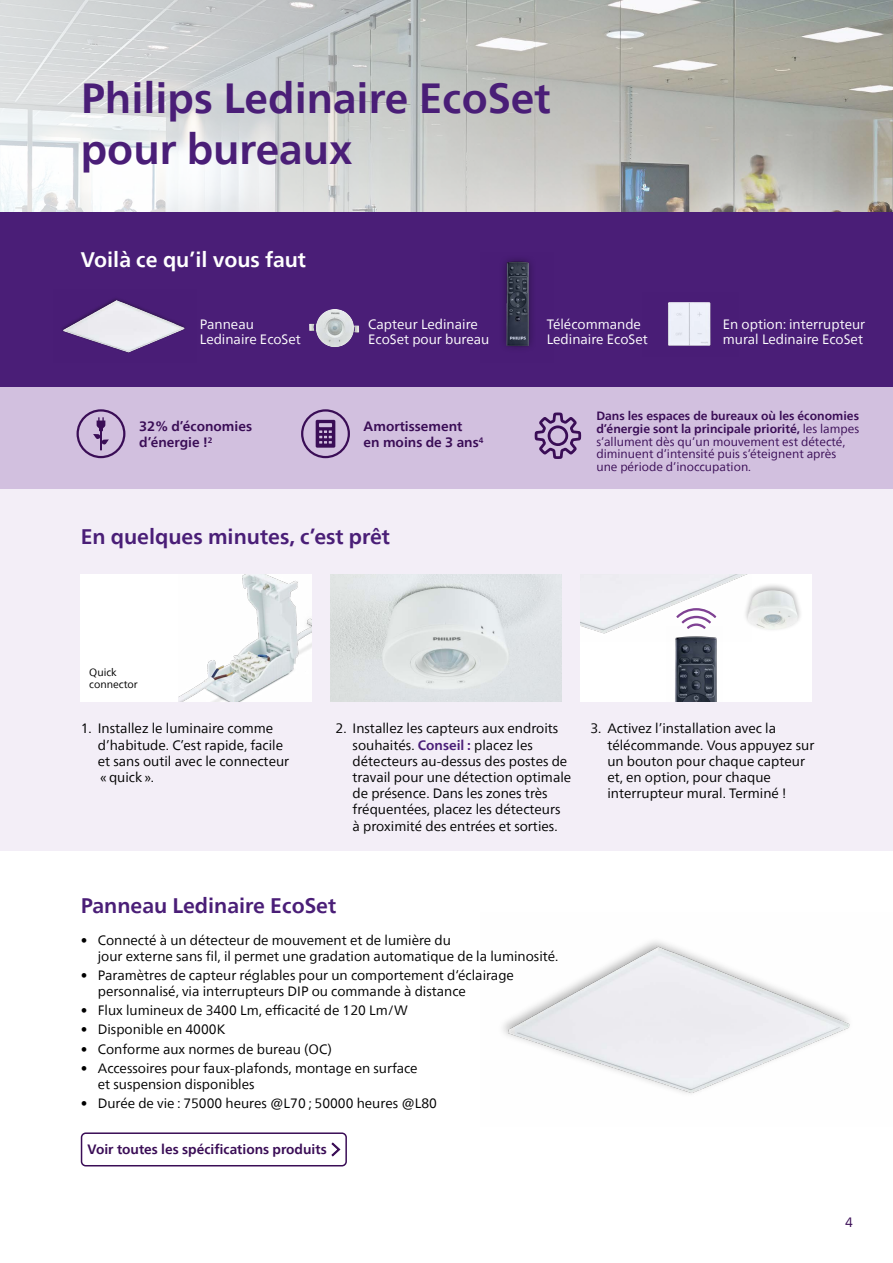
<style>
.page{position:relative;width:893px;height:1263px;background:#fff}
.page>*{position:absolute;margin:0;border:0;box-sizing:border-box;transform-origin:0 0}
.t1{font:700 42px/50.4px "Neue Frutiger World";color:#4a1e77}
.t2{font:700 21px "Neue Frutiger World";color:#4a1e77}
.t3{font:700 21px "Neue Frutiger World";color:#fff}
.t4{font:13.5px/16.2px "Neue Frutiger World";color:#000}
.t5{font:13.5px/15px "Neue Frutiger World";color:#fff}
.t6{font:700 13.5px/16.5px "Neue Frutiger World";color:#3a0d56}
.t7{font:13.5px "Neue Frutiger World";color:#3a0d56}
.t8{font:12px/12.8px "Neue Frutiger World";color:#3a0d56}
.t9{font:10.5px/12.6px "Neue Frutiger World";color:#000}
.s1{font-weight:700}
.s2{font-weight:700;color:#4a1e77}
</style>
<div class="page">
<svg style="left:0;top:0;width:893px;height:213px"></svg>
<div style="left:0;top:213px;width:893px;height:174px;background:#4a1e77"></div>
<div style="left:0;top:387px;width:893px;height:102px;background:#d2c0df"></div>
<img style="left:503px;top:941px;width:347px;height:153px">
<img style="left:62px;top:298px;width:123px;height:55px">
<img style="left:309px;top:309px;width:50px;height:38px">
<img style="left:668px;top:302px;width:43px;height:44px">
<img style="left:503px;top:259px;width:29px;height:89px">
<svg style="left:535px;top:412px;width:46px;height:47px"></svg>
<div style="left:77px;top:409px;width:48px;height:49px;border:2px solid #3a0d56;border-radius:50%"></div>
<svg style="left:93px;top:417px;width:16px;height:33px"></svg>
<div style="left:301px;top:409px;width:49px;height:49px;border:2px solid #3a0d56;border-radius:50%"></div>
<svg style="left:316px;top:420px;width:19px;height:28px"></svg>
<div style="left:0;top:489px;width:893px;height:361px;background:#f3eef7"></div>
<div style="left:580px;top:574px;width:232px;height:128px;background:#fff"></div>
<div style="left:81px;top:574px;width:231px;height:128px;background:#fff"></div>
<img style="left:178px;top:574px;width:134px;height:128px">
<img style="left:331px;top:574px;width:231px;height:128px">
<img style="left:580px;top:574px;width:168px;height:60px">
<div style="left:742px;top:582px;width:61px;height:51px;background:#000;opacity:.3"></div>
<img style="left:748px;top:590px;width:50px;height:41px">
<img style="left:666px;top:627px;width:57px;height:75px">
<svg style="left:676px;top:608px;width:40px;height:21px"></svg>
<div style="left:81px;top:1132px;width:266px;height:34px;border:2px solid #3a0d56;border-radius:4px"></div>
<svg style="left:331px;top:1142px;width:10px;height:15px"></svg>
<h1 class="t1" style="left:81px;top:73px;width:471px">Philips Ledinaire EcoSet pour bureaux</h1>
<h2 class="t3" style="left:81px;top:241px;width:227px">Voilà ce qu’il vous faut</h2>
<p class="t5" style="left:547px;top:317px;width:103px">Télécommande<br>Ledinaire EcoSet</p>
<p class="t5" style="left:200px;top:317px;width:103px">Panneau<br>Ledinaire EcoSet</p>
<p class="t5" style="left:368px;top:317px;width:123px">Capteur Ledinaire<br>EcoSet pour bureau</p>
<p class="t5" style="left:723px;top:317px;width:144px">En option: interrupteur mural Ledinaire EcoSet</p>
<p class="t6" style="left:139px;top:417px;width:114px">32% d’économies d’énergie !<sup>2</sup></p>
<p class="t6" style="left:364px;top:417px;width:121px">Amortissement<br>en moins de 3 ans<sup>4</sup></p>
<h2 class="t2" style="left:81px;top:518px;width:311px">En quelques minutes, c’est prêt</h2>
<p class="t9" style="left:89px;top:666px;width:50px">Quick connector</p>
<p class="t8" style="left:596px;top:410px;width:264px"><span class="s1">Dans les espaces de bureaux où les économies d’énergie sont la principale priorité,</span> les lampes s’allument dès qu’un mouvement est détecté, diminuent d’intensité puis s’éteignent après une période d’inoccupation.</p>
<p class="t4" style="left:98px;top:721px;width:193px;text-indent:-17px">1. Installez le luminaire comme d’habitude. C’est rapide, facile et sans outil avec le connecteur « quick ».</p>
<p class="t4" style="left:353px;top:721px;width:220px;text-indent:-17px">2. Installez les capteurs aux endroits souhaités. <span class="s2">Conseil :</span> placez les détecteurs au-dessus des postes de travail pour une détection optimale de présence. Dans les zones très fréquentées, placez les détecteurs à proximité des entrées et sorties.</p>
<p class="t4" style="left:607px;top:721px;width:209px;text-indent:-17px">3. Activez l’installation avec la télécommande. Vous appuyez sur un bouton pour chaque capteur et, en option, pour chaque interrupteur mural. Terminé !</p>
<h2 class="t2" style="left:81px;top:887px;width:257px">Panneau Ledinaire EcoSet</h2>
<p class="t4" style="left:98px;top:932px;width:462px;text-indent:-17px">• Connecté à un détecteur de mouvement et de lumière du<br>jour externe sans fil, il permet une gradation automatique de la luminosité.</p>
<p class="t4" style="left:98px;top:967px;width:418px;text-indent:-17px">• Paramètres de capteur réglables pour un comportement d‘éclairage personnalisé, via interrupteurs DIP ou commande à distance</p>
<p class="t4" style="left:81px;top:1003px;width:329px">• Flux lumineux de 3400 Lm, efficacité de 120 Lm/W</p>
<p class="t4" style="left:81px;top:1022px;width:146px">• Disponible en 4000K</p>
<p class="t4" style="left:81px;top:1041px;width:252px">• Conforme aux normes de bureau (OC)</p>
<p class="t4" style="left:98px;top:1060px;width:321px;text-indent:-17px">• Accessoires pour faux-plafonds, montage en surface et suspension disponibles</p>
<p class="t4" style="left:81px;top:1095px;width:358px">• Durée de vie : 75000 heures @L70 ; 50000 heures @L80</p>
<p class="t6" style="left:87px;top:1140px;width:241px">Voir toutes les spécifications produits</p>
<p class="t7" style="left:845px;top:1211px;width:9px">4</p>
</div>
